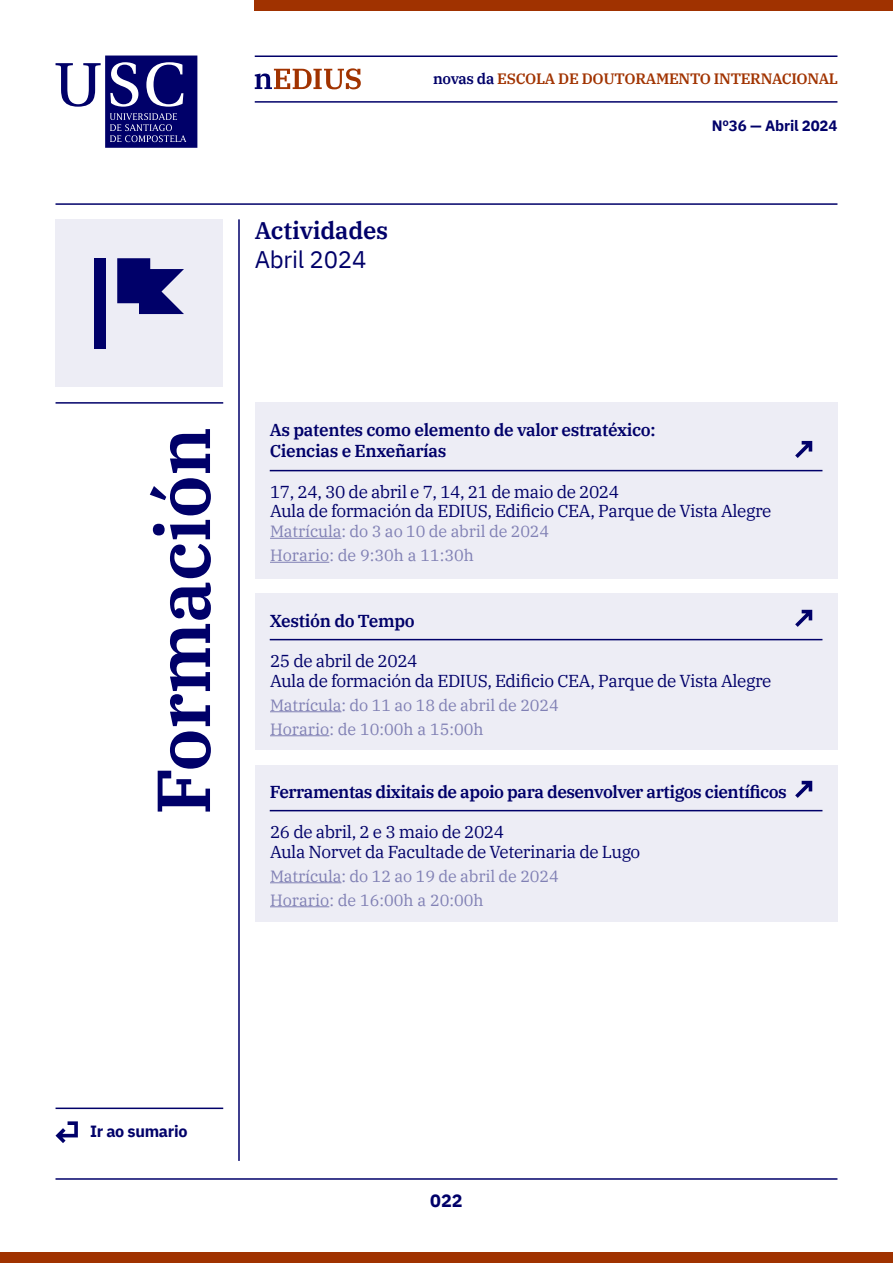
<style>
.page{position:relative;width:893px;height:1263px;background:#fff}
.page>*{position:absolute;margin:0;border:0;box-sizing:border-box;transform-origin:0 0}
.t1{font:600 75px "IBM Plex Serif";letter-spacing:-.01em;color:#000069}
.t2{font:600 24px "IBM Plex Serif";letter-spacing:-.01em;color:#000069}
.t3{font:24px "IBM Plex Sans";letter-spacing:-.01em;color:#000069}
.t4{font:700 18px "IBM Plex Sans";color:#000069}
.t5{font:17.25px/19.5px "IBM Plex Serif";letter-spacing:-.025em;color:#000069}
.t6{font:600 17.25px/20.7px "IBM Plex Serif";letter-spacing:-.025em;color:#000069}
.t7{font:16.2px/24px "IBM Plex Serif";letter-spacing:-.01em;color:#8080b4}
.t8{font:700 16.2px "IBM Plex Sans";letter-spacing:-.02em;color:#000069}
.t9{font:600 15px "IBM Plex Serif";letter-spacing:-.02em;color:#a13300}
.t10{font:700 15px "IBM Plex Sans";letter-spacing:-.01em;color:#000069}
.s1{color:#000069}
</style>
<div class="page">
<div style="left:56px;top:219px;width:167px;height:168px;background:#ededf5"></div>
<hr style="left:255px;top:56px;width:582px;height:1px;background:#000069">
<hr style="left:255px;top:101px;width:582px;height:2px;background:#000069">
<div style="left:255px;top:0;width:638px;height:10px;background:#a03200"></div>
<div style="left:0;top:1252px;width:893px;height:11px;background:#a03200"></div>
<hr style="left:56px;top:203px;width:781px;height:2px;background:#000069">
<hr style="left:56px;top:1107px;width:167px;height:2px;background:#000069">
<svg style="left:56px;top:1121px;width:22px;height:22px"></svg>
<hr style="left:238px;top:219px;width:2px;height:942px;background:#000069">
<hr style="left:56px;top:402px;width:167px;height:2px;background:#000069">
<svg style="left:117px;top:258px;width:67px;height:56px"></svg>
<div style="left:95px;top:258px;width:11px;height:90px;background:#000069"></div>
<hr style="left:56px;top:1178px;width:781px;height:2px;background:#000069">
<svg style="left:255px;top:68px;width:106px;height:21px"></svg>
<svg style="left:56px;top:56px;width:141px;height:92px"></svg>
<div style="left:255px;top:594px;width:582px;height:156px;background:#ededf5"></div>
<hr style="left:270px;top:639px;width:552px;height:1px;background:#000069">
<hr style="left:270px;top:711px;width:71px;height:1px;background:#8080b4">
<hr style="left:270px;top:735px;width:59px;height:1px;background:#8080b4">
<svg style="left:795px;top:610px;width:17px;height:17px"></svg>
<div style="left:255px;top:765px;width:582px;height:156px;background:#ededf5"></div>
<hr style="left:270px;top:810px;width:552px;height:1px;background:#000069">
<hr style="left:270px;top:882px;width:71px;height:1px;background:#8080b4">
<hr style="left:270px;top:906px;width:59px;height:1px;background:#8080b4">
<svg style="left:795px;top:781px;width:17px;height:17px"></svg>
<div style="left:255px;top:403px;width:582px;height:176px;background:#ededf5"></div>
<hr style="left:270px;top:470px;width:552px;height:1px;background:#000069">
<hr style="left:270px;top:538px;width:71px;height:1px;background:#8080b4">
<hr style="left:270px;top:562px;width:59px;height:1px;background:#8080b4">
<svg style="left:795px;top:441px;width:17px;height:17px"></svg>
<h2 class="t2" style="left:255px;top:212px;width:135px">Actividades</h2>
<h2 class="t3" style="left:255px;top:241px;width:113px">Abril 2024</h2>
<p class="t9" style="left:433px;top:67px;width:407px"><span class="s1">novas da</span> ESCOLA DE DOUTORAMENTO INTERNACIONAL</p>
<p class="t10" style="left:712px;top:114px;width:127px">Nº36 — Abril 2024</p>
<h1 class="t1" style="left:124px;top:815px;width:389px;rotate:-90deg">Formación</h1>
<p class="t6" style="left:270px;top:418px;width:387px">As patentes como elemento de valor estratéxico:<br>Ciencias e Enxeñarías</p>
<p class="t5" style="left:270px;top:481px;width:503px">17, 24, 30 de abril e 7, 14, 21 de maio de 2024<br>Aula de formación da EDIUS, Edificio CEA, Parque de Vista Alegre</p>
<p class="t7" style="left:270px;top:518px;width:281px">Matrícula: do 3 ao 10 de abril de 2024<br>Horario: de 9:30h a 11:30h</p>
<p class="t6" style="left:270px;top:610px;width:147px">Xestión do Tempo</p>
<p class="t5" style="left:270px;top:650px;width:503px">25 de abril de 2024<br>Aula de formación da EDIUS, Edificio CEA, Parque de Vista Alegre</p>
<p class="t7" style="left:270px;top:691px;width:290px">Matrícula: do 11 ao 18 de abril de 2024<br>Horario: de 10:00h a 15:00h</p>
<p class="t6" style="left:270px;top:781px;width:519px">Ferramentas dixitais de apoio para desenvolver artigos científicos</p>
<p class="t5" style="left:270px;top:821px;width:372px">26 de abril, 2 e 3 maio de 2024<br>Aula Norvet da Facultade de Veterinaria de Lugo</p>
<p class="t7" style="left:270px;top:862px;width:290px">Matrícula: do 12 ao 19 de abril de 2024<br>Horario: de 16:00h a 20:00h</p>
<p class="t8" style="left:90px;top:1118px;width:99px">Ir ao sumario</p>
<p class="t4" style="left:430px;top:1186px;width:34px">022</p>
</div>
